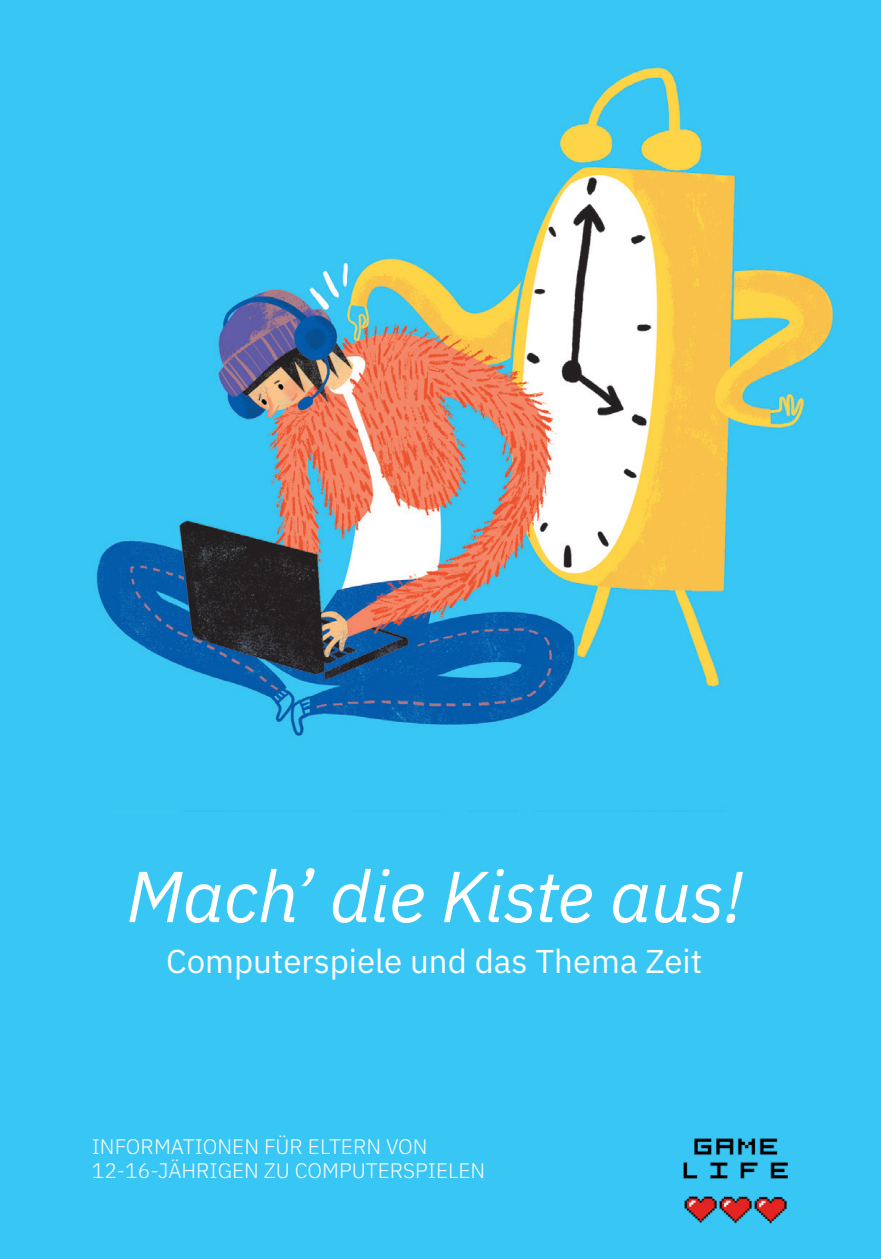
<style>
.page{position:relative;width:881px;height:1259px;background:#fff}
.page>*{position:absolute;margin:0;border:0;box-sizing:border-box;transform-origin:0 0}
.t1{font:italic 72px "IBM Plex Sans";letter-spacing:-.01em;color:#fff}
.t2{font:33px "IBM Plex Sans";color:#fff}
.t3{font:300 21px/24px "IBM Plex Sans";color:#fff}
</style>
<div class="page">
<div style="left:0;top:0;width:880px;height:1259px;background:#38c6f4"></div>
<img style="left:96px;top:67px;width:738px;height:670px">
<img style="left:683px;top:1138px;width:105px;height:86px">
<h1 class="t1" style="left:126px;top:841px;width:618px">Mach’ die Kiste aus!</h1>
<h2 class="t2" style="left:166px;top:935px;width:537px">Computerspiele und das Thema Zeit</h2>
<p class="t3" style="left:92px;top:1133px;width:395px">INFORMATIONEN FÜR ELTERN VON<br>12-16-JÄHRIGEN ZU COMPUTERSPIELEN</p>
</div>
